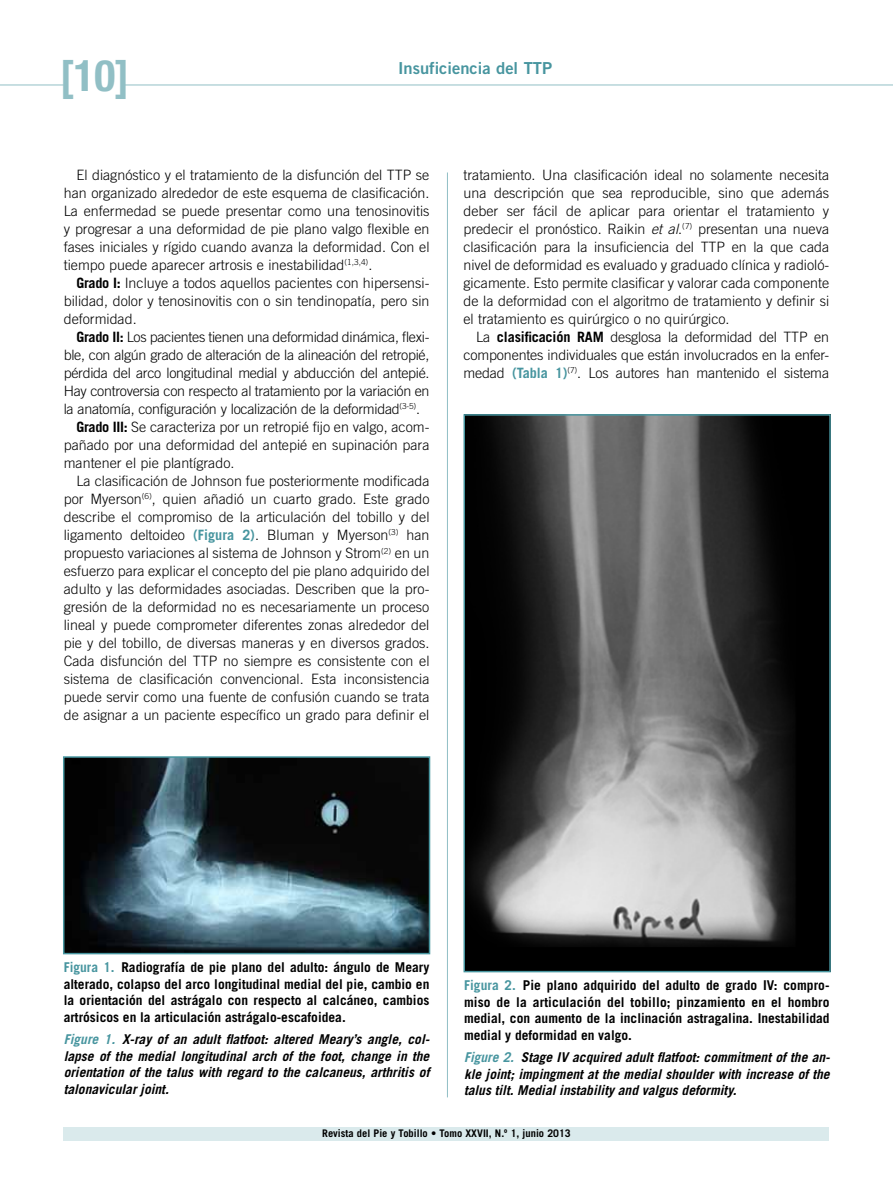
<style>
.page{position:relative;width:893px;height:1191px;background:#fff}
.page>*{position:absolute;margin:0;border:0;box-sizing:border-box;transform-origin:0 0}
.t1{font:700 condensed 43.5px "Helvetica Neue LT Std";color:#91bfc5}
.t2{font:16.5px "Trade Gothic LT Std Bd 2";color:#47959f}
.t3{font:300 14.25px/18px "Trade Gothic LT Std";color:#000;text-align:justify}
.t4{font:300 14.25px "Trade Gothic LT Std";letter-spacing:-.02em;color:#000}
.t5{font:700 13.5px/16.5px "Trade Gothic LT Std";color:#000;text-align:justify}
.t6{font:italic 700 13.5px/16.5px "Trade Gothic LT Std";color:#000;text-align:justify}
.t7{font:700 10.5px "Trade Gothic LT Std";color:#000}
.s1{font-weight:700}
.s2{font-weight:700;color:#47959f}
.s3{font-style:italic}
.s4{color:#47959f}
</style>
<div class="page">
<hr style="left:0;top:85px;width:64px;height:1px;background:#91bfc5">
<hr style="left:123px;top:85px;width:770px;height:1px;background:#91bfc5">
<div style="left:64px;top:1127px;width:765px;height:13px;background:#daeaec"></div>
<hr style="left:447px;top:172px;width:1px;height:925px;background:#91bfc5">
<img style="left:66px;top:759px;width:361px;height:192px">
<div style="left:63px;top:756px;width:367px;height:198px;border:2px solid #47959f"></div>
<img style="left:466px;top:417px;width:362px;height:552px">
<div style="left:463px;top:414px;width:368px;height:558px;border:2px solid #47959f"></div>
<h1 class="t1" style="left:60px;top:49px;width:71px">[10]</h1>
<p class="t2" style="left:398px;top:58px;width:156px">Insuficiencia del TTP</p>
<p class="t3" style="left:64px;top:166px;width:367px;text-indent:13px">El diagnóstico y el tratamiento de la disfunción del TTP se han organizado alrededor de este esquema de clasificación.<br>La enfermedad se puede presentar como una tenosinovitis y progresar a una deformidad de pie plano valgo flexible en fases iniciales y rígido cuando avanza la deformidad. Con el tiempo puede aparecer artrosis e inestabilidad<sup>(1,3,4)</sup>.</p>
<p class="t3" style="left:64px;top:274px;width:367px;text-indent:13px"><span class="s1">Grado I:</span> Incluye a todos aquellos pacientes con hipersensi&shy;bilidad, dolor y tenosinovitis con o sin tendinopatía, pero sin deformidad.</p>
<p class="t4" style="left:77px;top:328px;width:354px"><span class="s1">Grado II:</span> Los pacientes tienen una deformidad dinámica, flexi-</p>
<p class="t4" style="left:64px;top:346px;width:367px">ble, con algún grado de alteración de la alineación del retropié,</p>
<p class="t4" style="left:64px;top:364px;width:367px">pérdida del arco longitudinal medial y abducción del antepié.</p>
<p class="t4" style="left:64px;top:382px;width:367px">Hay controversia con respecto al tratamiento por la variación en</p>
<p class="t4" style="left:64px;top:400px;width:358px">la anatomía, configuración y localización de la deformidad<sup>(3-5)</sup>.</p>
<p class="t3" style="left:77px;top:418px;width:354px"><span class="s1">Grado III:</span> Se caracteriza por un retropié fijo en valgo, acom-</p>
<p class="t3" style="left:64px;top:436px;width:367px">pañado por una deformidad del antepié en supinación para</p>
<p class="t3" style="left:64px;top:454px;width:172px">mantener el pie plantígrado.</p>
<p class="t3" style="left:77px;top:472px;width:354px">La clasificación de Johnson fue posteriormente modificada</p>
<p class="t3" style="left:64px;top:490px;width:367px">por Myerson<sup>(6)</sup>, quien añadió un cuarto grado. Este grado</p>
<p class="t3" style="left:64px;top:508px;width:367px">describe el compromiso de la articulación del tobillo y del</p>
<p class="t3" style="left:64px;top:526px;width:367px">ligamento deltoideo <span class="s2">(Figura 2)</span>. Bluman y Myerson<sup>(3)</sup> han</p>
<p class="t3" style="left:64px;top:544px;width:367px">propuesto variaciones al sistema de Johnson y Strom<sup>(2)</sup> en un</p>
<p class="t3" style="left:64px;top:562px;width:367px">esfuerzo para explicar el concepto del pie plano adquirido del</p>
<p class="t3" style="left:64px;top:580px;width:367px">adulto y las deformidades asociadas. Describen que la pro-</p>
<p class="t3" style="left:64px;top:598px;width:367px">gresión de la deformidad no es necesariamente un proceso</p>
<p class="t3" style="left:64px;top:616px;width:367px">lineal y puede comprometer diferentes zonas alrededor del</p>
<p class="t3" style="left:64px;top:634px;width:367px">pie y del tobillo, de diversas maneras y en diversos grados.</p>
<p class="t3" style="left:64px;top:652px;width:367px">Cada disfunción del TTP no siempre es consistente con el</p>
<p class="t3" style="left:64px;top:670px;width:367px">sistema de clasificación convencional. Esta inconsistencia</p>
<p class="t3" style="left:64px;top:688px;width:367px">puede servir como una fuente de confusión cuando se trata</p>
<p class="t3" style="left:64px;top:706px;width:367px">de asignar a un paciente específico un grado para definir el</p>
<p class="t3" style="left:463px;top:166px;width:367px">tratamiento. Una clasificación ideal no solamente necesita una descripción que sea reproducible, sino que además deber ser fácil de aplicar para orientar el tratamiento y predecir el pronóstico. Raikin <span class="s3">et al</span>.<sup>(7)</sup> presentan una nueva clasificación para la insuficiencia del TTP en la que cada nivel de deformidad es evaluado y graduado clínica y radioló&shy;gicamente. Esto permite clasificar y valorar cada componente de la deformidad con el algoritmo de tratamiento y definir si el tratamiento es quirúrgico o no quirúrgico.</p>
<p class="t3" style="left:463px;top:328px;width:367px;text-indent:13px">La <span class="s1">clasificación RAM</span> desglosa la deformidad del TTP en componentes individuales que están involucrados en la enfer&shy;medad <span class="s2">(Tabla 1)</span><sup>(7)</sup>. Los autores han mantenido el sistema</p>
<p class="t5" style="left:64px;top:959px;width:367px"><span class="s4">Figura 1.</span> Radiografía de pie plano del adulto: ángulo de Meary alterado, colapso del arco longitudinal medial del pie, cambio en la orientación del astrágalo con respecto al calcáneo, cambios artrósicos en la articulación astrágalo-escafoidea.</p>
<p class="t6" style="left:64px;top:1031px;width:367px"><span class="s4">Figure 1.</span> X-ray of an adult flatfoot: altered Meary’s angle, col&shy;lapse of the medial longitudinal arch of the foot, change in the orientation of the talus with regard to the calcaneus, arthritis of talonavicular joint.</p>
<p class="t5" style="left:464px;top:977px;width:367px"><span class="s4">Figura 2.</span> Pie plano adquirido del adulto de grado IV: compro&shy;miso de la articulación del tobillo; pinzamiento en el hombro medial, con aumento de la inclinación astragalina. Inestabilidad medial y deformidad en valgo.</p>
<p class="t6" style="left:464px;top:1049px;width:368px"><span class="s4">Figure 2.</span> Stage IV acquired adult flatfoot: commitment of the an&shy;kle joint; impingment at the medial shoulder with increase of the talus tilt. Medial instability and valgus deformity.</p>
<p class="t7" style="left:322px;top:1126px;width:250px">Revista del Pie y Tobillo • Tomo XXVII, N.º 1, junio 2013</p>
</div>
